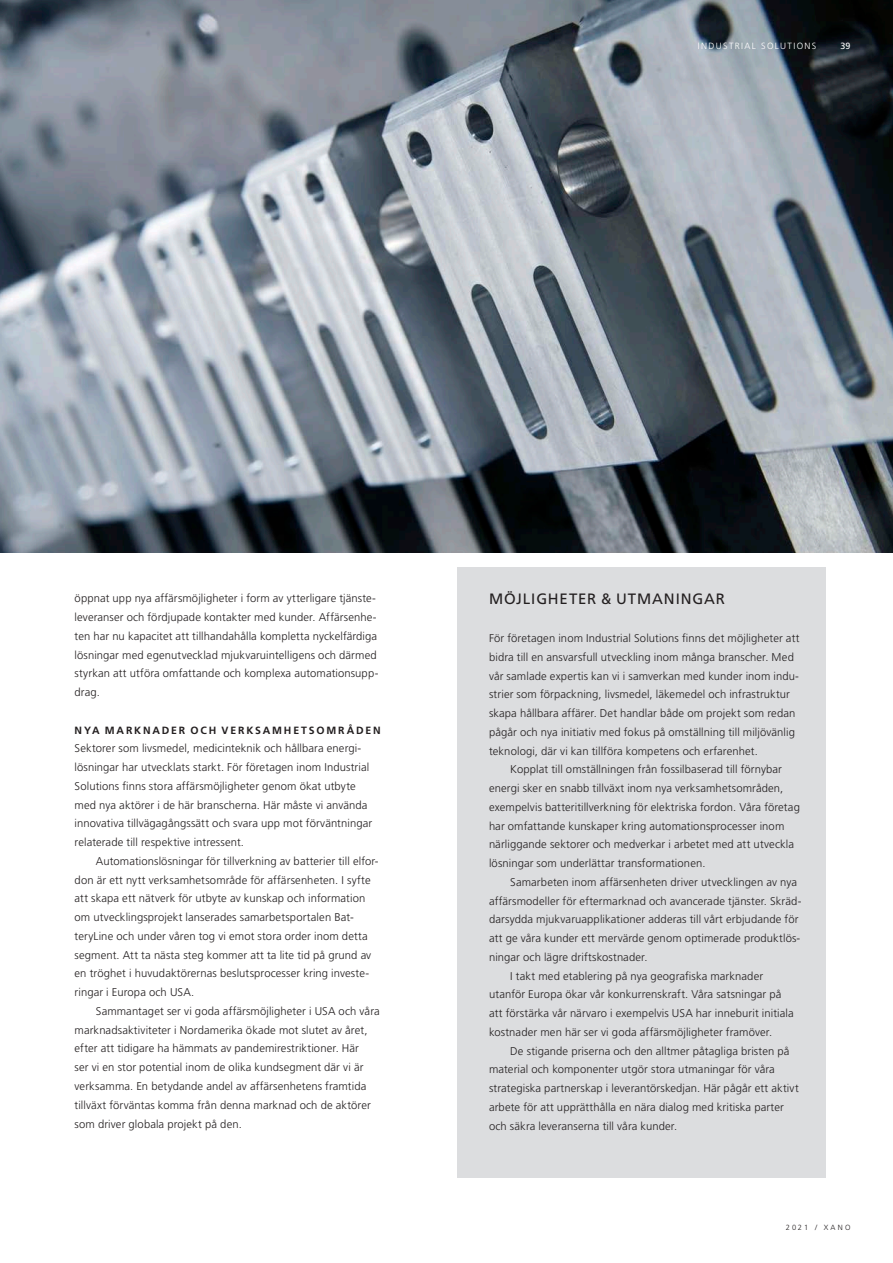
<style>
.page{position:relative;width:893px;height:1263px;background:#fff}
.page>*{position:absolute;margin:0;border:0;box-sizing:border-box;transform-origin:0 0}
.Underrubrik_blå{font:15px "Frutiger";letter-spacing:.06em;color:#231f20}
.Brödtext_indrag{font:300 11.25px/18.8px "Frutiger";letter-spacing:.01em;color:#231f20}
.Brödtext{font:300 11.25px/18.8px "Frutiger";letter-spacing:.01em;color:#231f20}
.Mellanrubrik{font:700 10.5px "Frutiger";letter-spacing:.175em;color:#231f20}
.t1{font:300 9px "Frutiger";letter-spacing:.15em;color:#fff}
.t2{font:9px "Frutiger";color:#fff}
.t3{font:300 7.5px "Frutiger";letter-spacing:.3em;color:#231f20}
</style>
<div class="page">
<img style="left:0;top:0;width:893px;height:553px">
<div style="left:457px;top:567px;width:369px;height:611px;background:#dcdddf"></div>
<p class="t1" style="left:698px;top:41px;width:120px">INDUSTRIAL SOLUTIONS</p>
<p class="t2" style="left:840px;top:41px;width:12px">39</p>
<p class="Brödtext" style="left:75px;top:589px;width:305px">öppnat upp nya affärsmöjligheter i form av ytterligare tjänste&shy;leveranser och fördjupade kontakter med kunder. Affärsenhe&shy;ten har nu kapacitet att tillhandahålla kompletta nyckelfärdiga lösningar med egenutvecklad mjukvaruintelligens och därmed styrkan att utföra omfattande och komplexa automationsupp&shy;drag.</p>
<p class="Mellanrubrik" style="left:75px;top:724px;width:308px">NYA MARKNADER OCH VERKSAMHETSOMRÅDEN</p>
<p class="Brödtext" style="left:75px;top:739px;width:299px">Sektorer som livsmedel, medicinteknik och hållbara energi&shy;lösningar har utvecklats starkt. För företagen inom Industrial Solutions finns stora affärsmöjligheter genom ökat utbyte med nya aktörer i de här branscherna. Här måste vi använda innovativa tillvägagångssätt och svara upp mot förväntningar relaterade till respektive intressent.</p>
<p class="Brödtext_indrag" style="left:75px;top:852px;width:306px;text-indent:21px">Automationslösningar för tillverkning av batterier till elfor&shy;don är ett nytt verksamhetsområde för affärsenheten. I syfte att skapa ett nätverk för utbyte av kunskap och information om utvecklingsprojekt lanserades samarbetsportalen Bat&shy;teryLine och under våren tog vi emot stora order inom detta segment. Att ta nästa steg kommer att ta lite tid på grund av en tröghet i huvudaktörernas beslutsprocesser kring investe&shy;ringar i Europa och USA.</p>
<p class="Brödtext_indrag" style="left:75px;top:1002px;width:307px;text-indent:21px">Sammantaget ser vi goda affärsmöjligheter i USA och våra marknadsaktiviteter i Nordamerika ökade mot slutet av året, efter att tidigare ha hämmats av pandemirestriktioner. Här<br>ser vi en stor potential inom de olika kundsegment där vi är verksamma. En betydande andel av affärsenhetens framtida tillväxt förväntas komma från denna marknad och de aktörer som driver globala projekt på den.</p>
<p class="Underrubrik_blå" style="left:489px;top:590px;width:238px">MÖJLIGHETER &amp; UTMANINGAR</p>
<p class="Brödtext" style="left:489px;top:629px;width:312px">För företagen inom Industrial Solutions finns det möjligheter att bidra till en ansvarsfull utveckling inom många branscher. Med vår samlade expertis kan vi i samverkan med kunder inom indu&shy;strier som förpackning, livsmedel, läkemedel och infrastruktur skapa hållbara affärer. Det handlar både om projekt som redan pågår och nya initiativ med fokus på omställning till miljövänlig teknologi, där vi kan tillföra kompetens och erfarenhet.</p>
<p class="Brödtext_indrag" style="left:489px;top:760px;width:312px;text-indent:21px">Kopplat till omställningen från fossilbaserad till förnybar energi sker en snabb tillväxt inom nya verksamhetsområden, exempelvis batteritillverkning för elektriska fordon. Våra företag har omfattande kunskaper kring automationsprocesser inom närliggande sektorer och medverkar i arbetet med att utveckla lösningar som underlättar transformationen.</p>
<p class="Brödtext_indrag" style="left:489px;top:873px;width:314px;text-indent:21px">Samarbeten inom affärsenheten driver utvecklingen av nya affärsmodeller för eftermarknad och avancerade tjänster. Skräd&shy;darsydda mjukvaruapplikationer adderas till vårt erbjudande för att ge våra kunder ett mervärde genom optimerade produktlös&shy;ningar och lägre driftskostnader.</p>
<p class="Brödtext_indrag" style="left:489px;top:966px;width:306px;text-indent:21px">I takt med etablering på nya geografiska marknader utanför Europa ökar vår konkurrenskraft. Våra satsningar på att förstärka vår närvaro i exempelvis USA har inneburit initiala kostnader men här ser vi goda affärsmöjligheter framöver.</p>
<p class="Brödtext_indrag" style="left:489px;top:1041px;width:311px;text-indent:21px">De stigande priserna och den alltmer påtagliga bristen på material och komponenter utgör stora utmaningar för våra strategiska partnerskap i leverantörskedjan. Här pågår ett aktivt arbete för att upprätthålla en nära dialog med kritiska parter och säkra leveranserna till våra kunder.</p>
<p class="t3" style="left:786px;top:1223px;width:66px">2021 / XANO</p>
</div>
